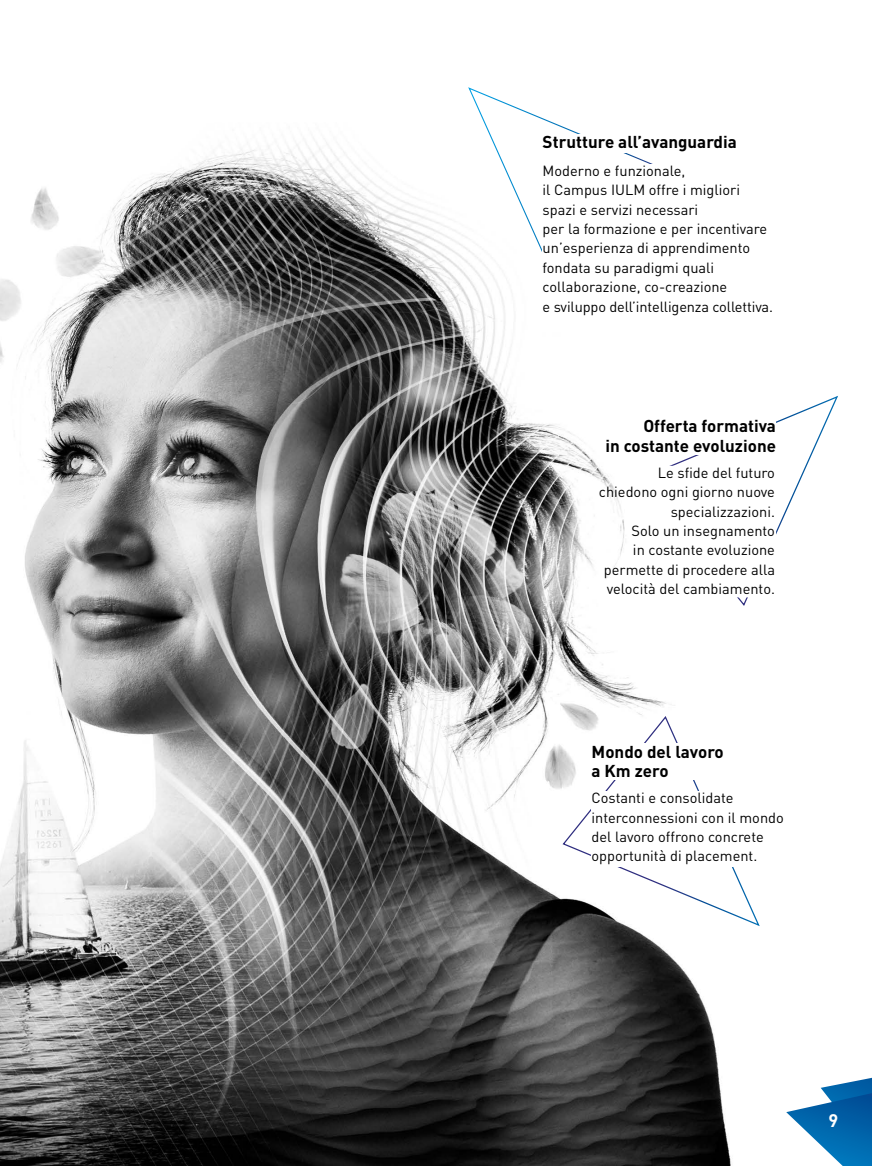
<style>
.page{position:relative;width:872px;height:1166px;background:#fff}
.page>*{position:absolute;margin:0;border:0;box-sizing:border-box;transform-origin:0 0}
.t1{font:700 18px "DIN";color:#fff}
.t2{font:700 16.95px/19.4px "DIN";color:#000}
.t3{font:14.55px/19.4px "DIN";color:#000}
</style>
<div class="page">
<svg style="left:786px;top:1077px;width:86px;height:88px"></svg>
<img style="left:0;top:142px;width:731px;height:1023px">
<svg style="left:468px;top:87px;width:210px;height:224px"></svg>
<div style="left:542px;top:164px;width:234px;height:148px;background:#fff"></div>
<div style="left:542px;top:134px;width:200px;height:18px;background:#fff"></div>
<svg style="left:561px;top:714px;width:199px;height:212px"></svg>
<div style="left:591px;top:791px;width:213px;height:75px;background:#fff"></div>
<div style="left:591px;top:743px;width:210px;height:36px;background:#fff"></div>
<svg style="left:640px;top:395px;width:198px;height:212px"></svg>
<svg style="left:593px;top:465px;width:183px;height:132px"></svg>
<div style="left:600px;top:418px;width:176px;height:36px;background:#fff"></div>
<p class="t2" style="left:542px;top:132px;width:196px">Strutture all’avanguardia</p>
<p class="t3" style="left:542px;top:160px;width:232px">Moderno e funzionale,<br>il Campus IULM offre i migliori spazi e servizi necessari<br>per la formazione e per incentivare un’esperienza di apprendimento fondata su paradigmi quali collaborazione, co-creazione<br>e sviluppo dell’intelligenza collettiva.</p>
<p class="t2" style="left:605px;top:415px;width:172px;text-align:right">Offerta formativa<br>in costante evoluzione</p>
<p class="t3" style="left:599px;top:462px;width:178px;text-align:right">Le sfide del futuro chiedono ogni giorno nuove specializzazioni.<br>Solo un insegnamento<br>in costante evoluzione permette di procedere alla velocità del cambiamento.</p>
<p class="t2" style="left:591px;top:740px;width:134px">Mondo del lavoro a Km zero</p>
<p class="t3" style="left:591px;top:787px;width:194px">Costanti e consolidate interconnessioni con il mondo del lavoro offrono concrete opportunità di placement.</p>
<p class="t1" style="left:828px;top:1108px;width:11px">9</p>
</div>
